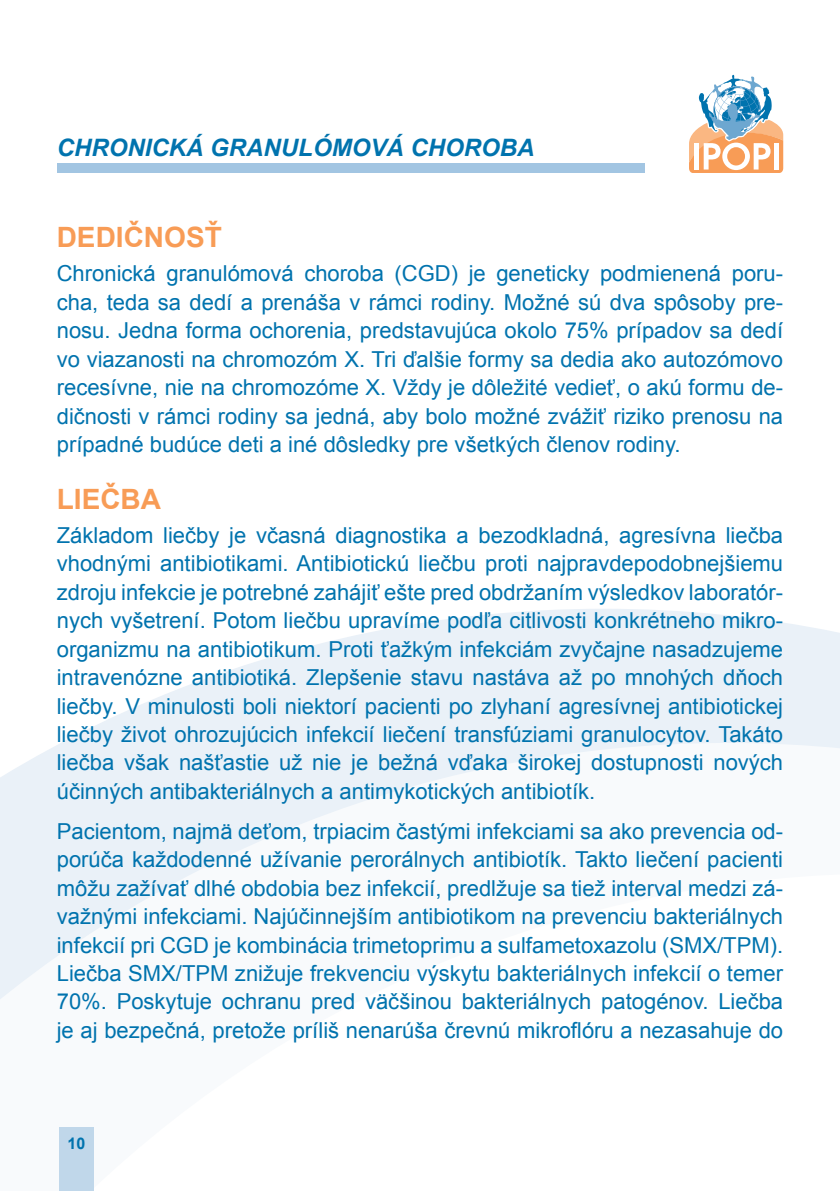
<style>
.page{position:relative;width:840px;height:1191px;background:#fff}
.page>*{position:absolute;margin:0;border:0;box-sizing:border-box;transform-origin:0 0}
.tit2{font:700 28px "Arial";color:#f89c56}
.t1{font:italic 700 24px "Arial";color:#0073ae}
.txt{font:22px/28.4px "Arial";color:#0073ae;text-align:justify}
.t2{font:700 16px "Arial";color:#0073ae}
</style>
<div class="page">
<svg style="left:62px;top:609px;width:777px;height:134px;fill:#eaf1f8"></svg>
<svg style="left:0;top:743px;width:839px;height:130px"></svg>
<svg style="left:0;top:873px;width:193px;height:126px"></svg>
<div style="left:59px;top:1127px;width:35px;height:64px;background:#c0d7ea"></div>
<svg style="left:689px;top:74px;width:93px;height:99px"></svg>
<div style="left:773px;top:143px;width:5px;height:26px;background:#fff"></div>
<div style="left:57px;top:163px;width:587px;height:10px;background:#a2c5e2"></div>
<p class="t1" style="left:57px;top:132px;width:479px">CHRONICKÁ GRANULÓMOVÁ CHOROBA</p>
<p class="tit2" style="left:57px;top:219px;width:166px">DEDIČNOSŤ</p>
<p class="txt" style="left:57px;top:260px;width:727px">Chronická granulómová choroba (CGD) je geneticky podmienená poru&shy;cha, teda sa dedí a prenáša v rámci rodiny. Možné sú dva spôsoby pre&shy;nosu. Jedna forma ochorenia, predstavujúca okolo 75% prípadov sa dedí vo viazanosti na chromozóm X. Tri ďalšie formy sa dedia ako autozómovo recesívne, nie na chromozóme X. Vždy je dôležité vedieť, o akú formu de&shy;dičnosti v rámci rodiny sa jedná, aby bolo možné zvážiť riziko prenosu na prípadné budúce deti a iné dôsledky pre všetkých členov rodiny.</p>
<p class="tit2" style="left:57px;top:480px;width:106px">LIEČBA</p>
<p class="txt" style="left:57px;top:521px;width:727px">Základom liečby je včasná diagnostika a bezodkladná, agresívna liečba vhodnými antibiotikami. Antibiotickú liečbu proti najpravdepodobnejšiemu zdroju infekcie je potrebné zahájiť ešte pred obdržaním výsledkov laboratór&shy;nych vyšetrení. Potom liečbu upravíme podľa citlivosti konkrétneho mikro&shy;organizmu na antibiotikum. Proti ťažkým infekciám zvyčajne nasadzujeme intravenózne antibiotiká. Zlepšenie stavu nastáva až po mnohých dňoch liečby. V minulosti boli niektorí pacienti po zlyhaní agresívnej antibiotickej liečby život ohrozujúcich infekcií liečení transfúziami granulocytov. Takáto liečba však našťastie už nie je bežná vďaka širokej dostupnosti nových účinných antibakteriálnych a antimykotických antibiotík.</p>
<p class="txt" style="left:57px;top:817px;width:727px">Pacientom, najmä deťom, trpiacim častými infekciami sa ako prevencia od&shy;porúča každodenné užívanie perorálnych antibiotík. Takto liečení pacienti môžu zažívať dlhé obdobia bez infekcií, predlžuje sa tiež interval medzi zá&shy;važnými infekciami. Najúčinnejším antibiotikom na prevenciu bakteriálnych infekcií pri CGD je kombinácia trimetoprimu a sulfametoxazolu (SMX/TPM).<br>Liečba SMX/TPM znižuje frekvenciu výskytu bakteriálnych infekcií o temer 70%. Poskytuje ochranu pred väčšinou bakteriálnych patogénov. Liečba je aj bezpečná, pretože príliš nenarúša črevnú mikroflóru a nezasahuje do</p>
<p class="t2" style="left:67px;top:1132px;width:19px">10</p>
</div>
